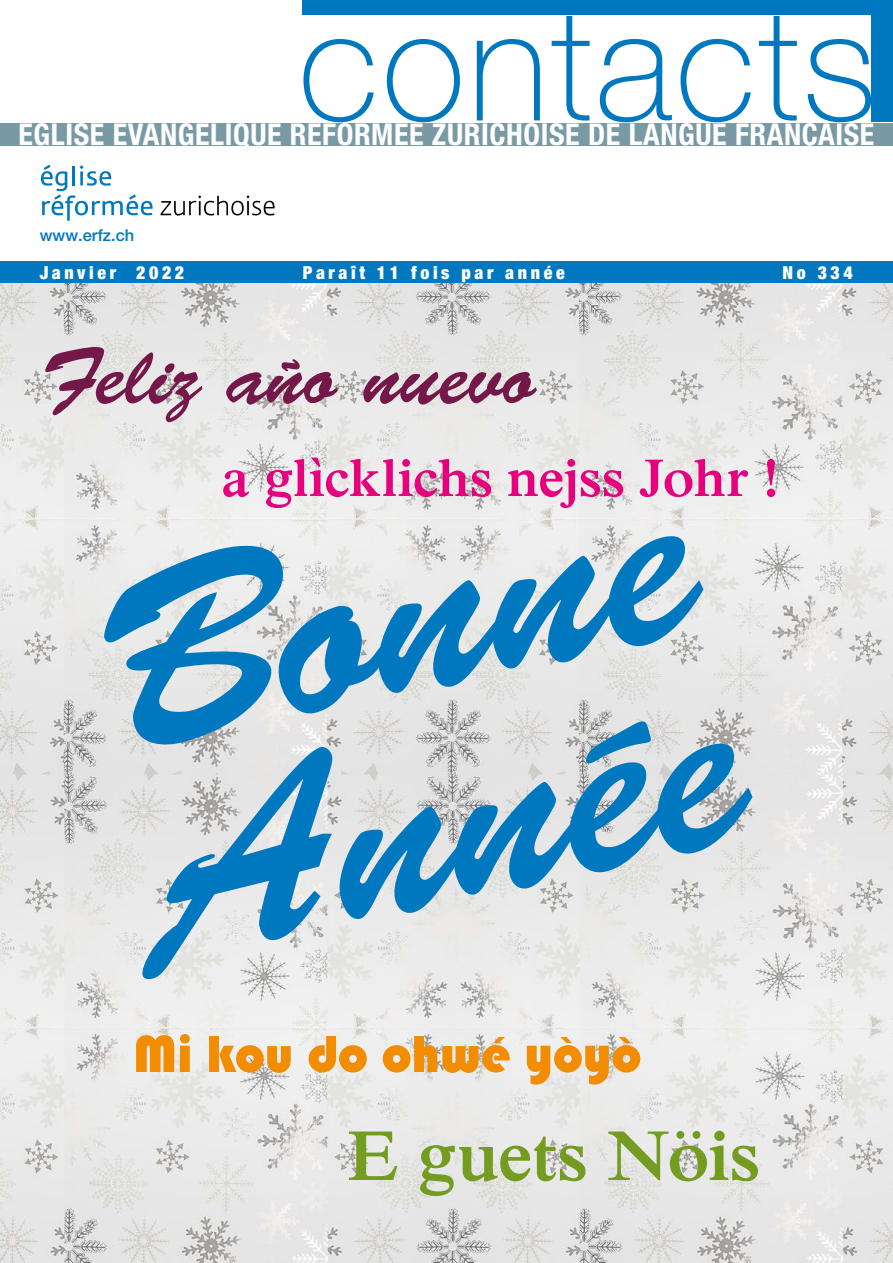
<style>
.page{position:relative;width:893px;height:1263px;background:#fff}
.page>*{position:absolute;margin:0;border:0;box-sizing:border-box;transform-origin:0 0}
.t1{font:258px/213.1px "Brush Script Std";color:#0078bf}
.t2{font:100 154.95px "Helvetica Neue LT Pro";letter-spacing:.02em;color:#0078bf}
.t3{font:81px "Brush Script Std";color:#741849}
.t4{font:600 72px "Times NRMT Pro";letter-spacing:-.005em;color:#739c21}
.t5{font:600 54px "Times NRMT Pro";letter-spacing:-.005em;color:#e6007d}
.t6{font:54px "Bauhaus 93";letter-spacing:-.01em;color:#f28c00}
.t7{font:700 condensed 30px "Helvetica Neue LT Pro";letter-spacing:.02em;color:#fff}
.t8{font:900 condensed 18px "Helvetica Neue LT Pro";letter-spacing:.2em;color:#fff}
.t9{font:500 16.5px "Helvetica Neue LT Pro";color:#0078bf}
</style>
<div class="page">
<img style="left:0;top:283px;width:893px;height:980px">
<div style="left:0;top:123px;width:893px;height:22px;background:#799aa5"></div>
<div style="left:0;top:262px;width:893px;height:21px;background:#0078bf"></div>
<svg style="left:41px;top:165px;width:112px;height:56px"></svg>
<svg style="left:161px;top:195px;width:114px;height:21px"></svg>
<div style="left:871px;top:10px;width:22px;height:112px;background:#0078bf"></div>
<div style="left:303px;top:0;width:590px;height:15px;background:#0078bf"></div>
<h2 class="t2" style="left:298px;top:-27px;width:580px">contacts</h2>
<p class="t7" style="left:19px;top:117px;width:857px">ÉGLISE ÉVANGÉLIQUE RÉFORMÉE ZURICHOISE DE LANGUE FRANÇAISE</p>
<p class="t9" style="left:40px;top:225px;width:96px">www.erfz.ch</p>
<p class="t8" style="left:40px;top:262px;width:146px">Janvier 2022</p>
<p class="t8" style="left:303px;top:262px;width:263px">Paraît 11 fois par année</p>
<p class="t8" style="left:782px;top:262px;width:72px">No 334</p>
<h3 class="t3" style="left:41px;top:331px;width:496px">Feliz año nuevo</h3>
<h3 class="t5" style="left:221px;top:446px;width:559px">a glìcklichs nejss Johr !</h3>
<h1 class="t1" style="left:76px;top:573px;width:613px;rotate:-12deg">Bonne<br>Année</h1>
<h3 class="t6" style="left:133px;top:1023px;width:510px">Mi kou do ohwé yòyò</h3>
<h3 class="t4" style="left:348px;top:1114px;width:413px">E guets Nöis</h3>
</div>
